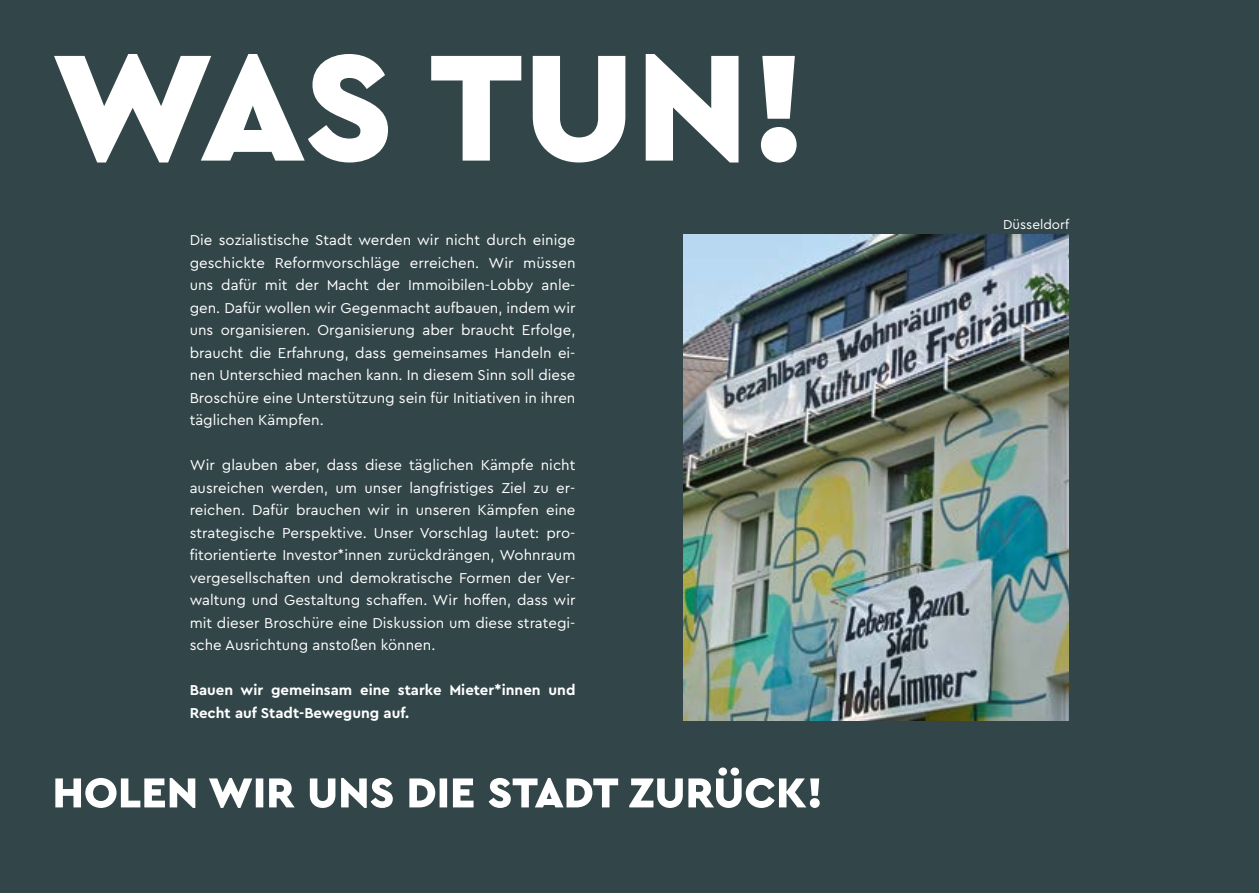
<style>
.page{position:relative;width:1259px;height:893px;background:#324549}
.page>*{position:absolute;margin:0;border:0;box-sizing:border-box;transform-origin:0 0}
.t1{font:15px/22.5px "Cera Basic";color:#fff;text-align:justify}
.t2{font:700 15px/22.5px "Cera Basic";color:#fff}
.t3{font:13.5px "Cera Basic";color:#fff}
</style>
<div class="page">
<svg style="left:54px;top:54px;width:742px;height:108px"></svg>
<svg style="left:55px;top:767px;width:764px;height:41px"></svg>
<img style="left:683px;top:234px;width:385px;height:486px">
<p class="t1" style="left:190px;top:229px;width:387px">Die sozialistische Stadt werden wir nicht durch einige geschickte Reformvorschläge erreichen. Wir müssen uns dafür mit der Macht der I mmoibilen-Lobby anle&shy;gen. Dafür wollen wir Gegenmacht aufbauen, indem wir uns organisieren. Organisierung aber braucht Erfolge, braucht die Erfahrung, dass gemeinsames Handeln ei&shy;nen U nterschied machen kann. I n diesem Sinn soll diese Broschüre eine U nterstützung sein für I nitiativen in ihren täglichen Kämpfen.</p>
<p class="t1" style="left:190px;top:454px;width:387px">Wir glauben aber, dass diese täglichen Kämpfe nicht ausreichen werden, um unser langfristiges Ziel zu er&shy;reichen. Dafür brauchen wir in unseren Kämpfen eine strategische Perspektive. U nser Vorschlag lautet: pro&shy;fitorientierte I nvestor*innen zurückdrängen, Wohnraum vergesellschaften und demokratische Formen der Ver&shy;waltung und Gestaltung schaffen. Wir hoffen, dass wir mit dieser Broschüre eine Diskussion um diese strategi&shy;sche Ausrichtung anstoßen können.</p>
<p class="t2" style="left:190px;top:679px;width:387px">Bauen wir gemeinsam eine starke Mieter*innen und<br>Recht auf Stadt-Bewegung auf.</p>
<p class="t3" style="left:1003px;top:217px;width:68px">Düsseldorf</p>
</div>
